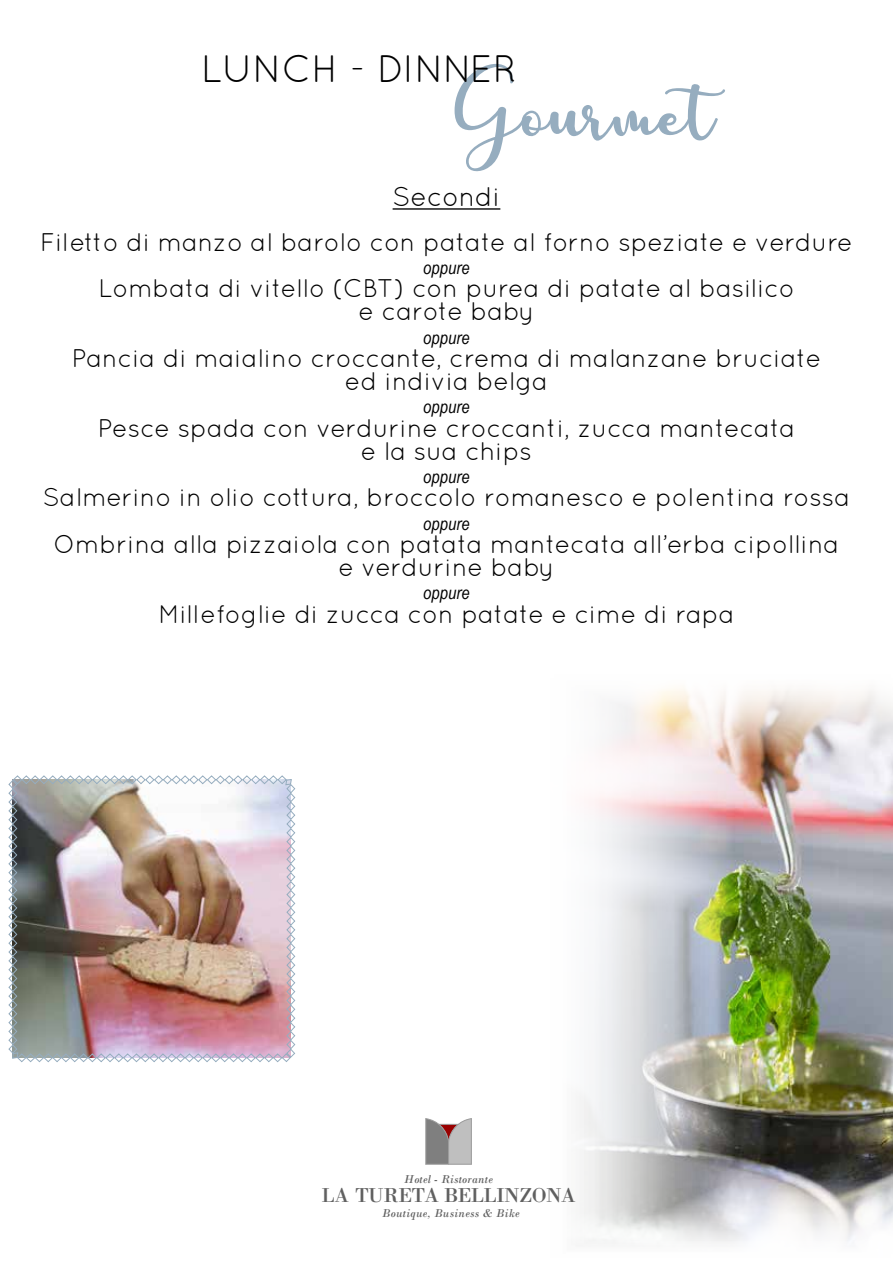
<style>
.page{position:relative;width:893px;height:1263px;background:#fff}
.page>*{position:absolute;margin:0;border:0;box-sizing:border-box;transform-origin:0 0}
.t1{font:59.85px "charlotte";color:#96adbf}
.t2{font:38.25px "Quicksand";letter-spacing:-.015em;color:#000}
.t3{font:27px "Quicksand";color:#000}
.t4{font:25.5px/23.2px "Quicksand";color:#000;text-align:center}
.t5{font:20.85px "Bodoni XT";letter-spacing:-.01em;color:#606060}
.t6{font:italic 18px "Arial Narrow";letter-spacing:.005em;color:#000}
.t7{font:italic 12px "Bodoni";letter-spacing:.02em;color:#606060}
</style>
<div class="page">
<img style="left:8px;top:775px;width:288px;height:288px">
<hr style="left:426px;top:1164px;width:45px;height:1px;background:#9d9d9d">
<hr style="left:471px;top:1119px;width:1px;height:45px;background:#9d9d9d">
<svg style="left:426px;top:1118px;width:45px;height:46px;background:#a6a0a0"></svg>
<img style="left:579px;top:688px;width:314px;height:556px">
<hr style="left:393px;top:208px;width:107px;height:2px;background:#000">
<h2 class="t2" style="left:201px;top:47px;width:318px">LUNCH - DINNER</h2>
<h1 class="t1" style="left:450px;top:80px;width:300px">Gourmet</h1>
<p class="t3" style="left:393px;top:181px;width:109px">Secondi</p>
<p class="t4" style="left:40px;top:230px;width:814px">Filetto di manzo al barolo con patate al forno speziate e verdure</p>
<p class="t6" style="left:423px;top:255px;width:48px">oppure</p>
<p class="t4" style="left:98px;top:276px;width:698px">Lombata di vitello (CBT) con purea di patate al basilico e carote baby</p>
<p class="t6" style="left:423px;top:325px;width:48px">oppure</p>
<p class="t4" style="left:72px;top:346px;width:751px">Pancia di maialino croccante, crema di malanzane bruciate ed indivia belga</p>
<p class="t6" style="left:423px;top:394px;width:48px">oppure</p>
<p class="t4" style="left:98px;top:416px;width:699px">Pesce spada con verdurine croccanti, zucca mantecata e la sua chips</p>
<p class="t6" style="left:423px;top:464px;width:48px">oppure</p>
<p class="t4" style="left:43px;top:485px;width:809px">Salmerino in olio cottura, broccolo romanesco e polentina rossa</p>
<p class="t6" style="left:423px;top:511px;width:48px">oppure</p>
<p class="t4" style="left:54px;top:532px;width:787px">Ombrina alla pizzaiola con patata mantecata all’erba cipollina e verdurine baby</p>
<p class="t6" style="left:423px;top:580px;width:48px">oppure</p>
<p class="t4" style="left:158px;top:602px;width:578px">Millefoglie di zucca con patate e cime di rapa</p>
<p class="t7" style="left:404px;top:1172px;width:90px">Hotel - Ristorante</p>
<p class="t7" style="left:382px;top:1205px;width:139px">Boutique, Business &amp; Bike</p>
<p class="t5" style="left:322px;top:1183px;width:255px">LA TURETA BELLINZONA</p>
</div>
